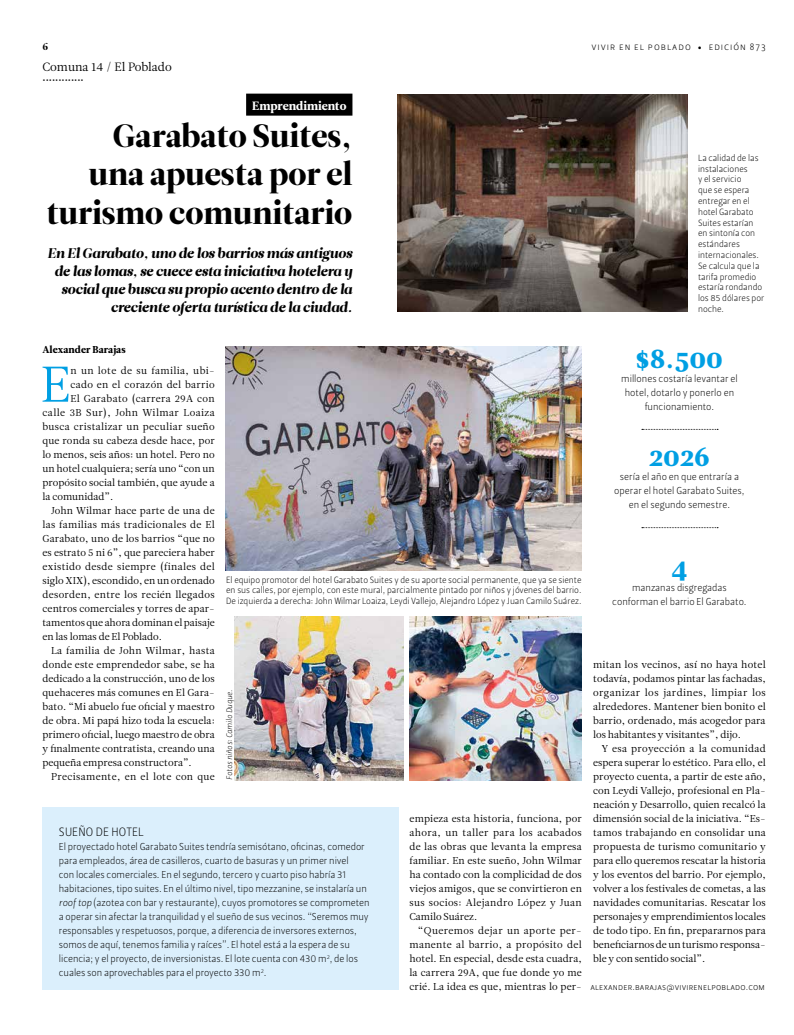
<style>
.page{position:relative;width:794px;height:1035px;background:#fff}
.page>*{position:absolute;margin:0;border:0;box-sizing:border-box;transform-origin:0 0}
.t1{font:50px "Leitura News Roman 1";color:#009fe3}
.t2{font:32.2px/38.6px "Leitura Display";color:#000;text-align:right}
.t3{font:28px "Leitura News Roman 4";color:#009fe3}
.t4{font:italic 14px/18px "Leitura Display";color:#000;text-align:right}
.t5{font:12px "Leitura News Roman 1";color:#000}
.t6{font:12px "Leitura News Roman 4";color:#fff}
.t7{font:12px "Leitura Sans Grot 1";letter-spacing:.015em;color:#000}
.t8{font:10px/14px "Leitura News Roman 1";letter-spacing:.01em;color:#000;text-align:justify}
.t9{font:10px/14px "Leitura Sans Grot 1";letter-spacing:-.005em;color:#000;text-align:center}
.t10{font:10px "Leitura News Roman 1";letter-spacing:.03em;color:#000}
.t11{font:10px "Leitura News Roman 1";letter-spacing:.035em;color:#000}
.t12{font:10px "Leitura News Roman 1";letter-spacing:.04em;color:#000}
.t13{font:10px "Leitura Sans Grot 1";letter-spacing:.1em;color:#000}
.t14{font:10px "Leitura News Roman 4";letter-spacing:.01em;color:#000}
.t15{font:10px "Leitura Display";color:#000}
.t16{font:9px/10.8px "Leitura Sans Grot 1";color:#000;text-align:justify}
.t17{font:9px "Leitura Sans Grot 1";letter-spacing:.02em;color:#000}
.t18{font:8px "Leitura Sans Italic 1";color:#000}
.t19{font:8px "Leitura Display";color:#000}
.s1{font-family:"Minion Pro"}
.s2{font-family:"Leitura Sans Italic 1"}
</style>
<div class="page">
<img style="left:398px;top:94px;width:289px;height:218px">
<div style="left:43px;top:807px;width:356px;height:183px;background:#dbeffc"></div>
<div style="left:246px;top:94px;width:106px;height:22px;background:#000"></div>
<img style="left:410px;top:616px;width:172px;height:164px">
<img style="left:235px;top:616px;width:169px;height:164px">
<img style="left:226px;top:346px;width:356px;height:224px">
<svg style="left:642px;top:429px;width:76px;height:1px"></svg>
<svg style="left:642px;top:527px;width:76px;height:1px"></svg>
<p class="t15" style="left:43px;top:41px;width:7px">6</p>
<p class="t5" style="left:43px;top:60px;width:131px">Comuna 14 / El Poblado</p>
<p class="t19" style="left:43px;top:75px;width:43px">•••••••••••••</p>
<p class="t6" style="left:252px;top:98px;width:96px">Emprendimiento</p>
<h2 class="t2" style="left:47px;top:117px;width:307px">Garabato Suites,<br>una apuesta por el turismo comunitario</h2>
<h3 class="t4" style="left:47px;top:244px;width:306px">En El Garabato, uno de los barrios más antiguos de las lomas, se cuece esta iniciativa hotelera y social que busca su propio acento dentro de la creciente oferta turística de la ciudad.</h3>
<p class="t13" style="left:591px;top:41px;width:176px">vivir en el poblado <span class="s1">•</span> edición 873</p>
<p class="t16" style="left:698px;top:152px;width:68px;text-align:left">La calidad de las instalaciones<br>y el servicio<br>que se espera entregar en el hotel Garabato<br>Suites estarían en sintonía con estándares internacionales.<br>Se calcula que la tarifa promedio estaría rondando los 85 dólares por noche.</p>
<p class="t14" style="left:43px;top:344px;width:85px">Alexander Barajas</p>
<h1 class="t1" style="left:41px;top:355px;width:31px">E</h1>
<p class="t11" style="left:71px;top:364px;width:146px">n un lote de su familia, ubi-</p>
<p class="t10" style="left:71px;top:378px;width:146px">cado en el corazón del barrio</p>
<p class="t10" style="left:71px;top:392px;width:146px">El Garabato (carrera 29A con</p>
<p class="t12" style="left:43px;top:406px;width:174px">calle 3B Sur), John Wilmar Loaiza</p>
<p class="t10" style="left:43px;top:420px;width:174px">busca cristalizar un peculiar sueño</p>
<p class="t8" style="left:43px;top:433px;width:174px">que ronda su cabeza desde hace, por</p>
<p class="t8" style="left:43px;top:447px;width:174px">lo menos, seis años: un hotel. Pero no</p>
<p class="t8" style="left:43px;top:461px;width:174px">un hotel cualquiera; sería uno “con un</p>
<p class="t8" style="left:43px;top:475px;width:174px">propósito social también, que ayude a</p>
<p class="t8" style="left:43px;top:489px;width:72px">la comunidad”.</p>
<p class="t8" style="left:51px;top:503px;width:165px">John Wilmar hace parte de una de</p>
<p class="t10" style="left:43px;top:518px;width:174px">las familias más tradicionales de El</p>
<p class="t8" style="left:43px;top:531px;width:174px">Garabato, uno de los barrios “que no</p>
<p class="t8" style="left:43px;top:545px;width:174px">es estrato 5 ni 6”, que pareciera haber</p>
<p class="t11" style="left:43px;top:560px;width:174px">existido desde siempre (finales del</p>
<p class="t8" style="left:43px;top:573px;width:174px">siglo XIX), escondido, en un ordenado</p>
<p class="t10" style="left:43px;top:588px;width:174px">desorden, entre los recién llegados</p>
<p class="t8" style="left:43px;top:601px;width:174px">centros comerciales y torres de apar-</p>
<p class="t8" style="left:43px;top:615px;width:174px">tamentos que ahora dominan el paisaje</p>
<p class="t8" style="left:43px;top:629px;width:121px">en las lomas de El Poblado.</p>
<p class="t10" style="left:51px;top:644px;width:165px">La familia de John Wilmar, hasta</p>
<p class="t8" style="left:43px;top:657px;width:174px">donde este emprendedor sabe, se ha</p>
<p class="t8" style="left:43px;top:671px;width:174px">dedicado a la construcción, uno de los</p>
<p class="t8" style="left:43px;top:685px;width:174px">quehaceres más comunes en El Gara-</p>
<p class="t8" style="left:43px;top:699px;width:174px">bato. “Mi abuelo fue oficial y maestro</p>
<p class="t8" style="left:43px;top:713px;width:174px">de obra. Mi papá hizo toda la escuela:</p>
<p class="t8" style="left:43px;top:727px;width:174px">primero oficial, luego maestro de obra</p>
<p class="t8" style="left:43px;top:741px;width:174px">y finalmente contratista, creando una</p>
<p class="t8" style="left:43px;top:755px;width:151px">pequeña empresa constructora”.</p>
<p class="t11" style="left:51px;top:770px;width:165px">Precisamente, en el lote con que</p>
<p class="t16" style="left:226px;top:574px;width:357px">El equipo promotor del hotel Garabato Suites y de su aporte social permanente, que ya se siente en sus calles, por ejemplo, con este mural, parcialmente pintado por niños y jóvenes del barrio.<br>De izquierda a derecha: John Wilmar Loaiza, Leydi Vallejo, Alejandro López y Juan Camilo Suárez.</p>
<p class="t18" style="left:225px;top:780px;width:92px;rotate:-90deg">Fotos niños: Camilo Duque.</p>
<p class="t7" style="left:59px;top:824px;width:86px">SUEÑO DE HOTEL</p>
<p class="t9" style="left:59px;top:839px;width:312px;text-align:left">El proyectado hotel Garabato Suites tendría semisótano, oficinas, comedor para empleados, área de casilleros, cuarto de basuras y un primer nivel<br>con locales comerciales. En el segundo, tercero y cuarto piso habría 31 habitaciones, tipo suites. En el último nivel, tipo mezzanine, se instalaría un <span class="s2">roof top</span> (azotea con bar y restaurante), cuyos promotores se comprometen a operar sin afectar la tranquilidad y el sueño de sus vecinos. “Seremos muy responsables y respetuosos, porque, a diferencia de inversores externos, somos de aquí, tenemos familia y raíces”. El hotel está a la espera de su licencia; y el proyecto, de inversionistas. El lote cuenta con 430 m<sup>2</sup>, de los cuales son aprovechables para el proyecto 330 m<sup>2</sup>.</p>
<p class="t8" style="left:409px;top:811px;width:174px">empieza esta historia, funciona, por ahora, un taller para los acabados de las obras que levanta la empresa familiar. En este sueño, John Wilmar ha contado con la complicidad de dos viejos amigos, que se convirtieron en sus socios: Alejandro López y Juan Camilo Suárez.</p>
<p class="t8" style="left:409px;top:923px;width:174px;text-indent:8px">“Queremos dejar un aporte per&shy;manente al barrio, a propósito del hotel. En especial, desde esta cuadra, la carrera 29A, que fue donde yo me crié. La idea es que, mientras lo per-</p>
<h3 class="t3" style="left:636px;top:341px;width:89px">$8.500</h3>
<p class="t9" style="left:621px;top:371px;width:118px">millones costaría levantar el hotel, dotarlo y ponerlo en funcionamiento.</p>
<h3 class="t3" style="left:649px;top:439px;width:63px">2026</h3>
<p class="t9" style="left:614px;top:469px;width:132px">sería el año en que entraría a operar el hotel Garabato Suites, en el segundo semestre.</p>
<h3 class="t3" style="left:671px;top:551px;width:17px">4</h3>
<p class="t9" style="left:612px;top:581px;width:136px">manzanas disgregadas conforman el barrio El Garabato.</p>
<p class="t8" style="left:593px;top:657px;width:174px">mitan los vecinos, así no haya hotel todavía, podamos pintar las fachadas, organizar los jardines, limpiar los alrededores. Mantener bien bonito el barrio, ordenado, más acogedor para los habitantes y visitantes”, dijo.</p>
<p class="t8" style="left:593px;top:741px;width:174px;text-indent:8px">Y esa proyección a la comunidad espera superar lo estético. Para ello, el proyecto cuenta, a partir de este año, con Leydi Vallejo, profesional en Pla&shy;neación y Desarrollo, quien recalcó la dimensión social de la iniciativa. “Es&shy;tamos trabajando en consolidar una propuesta de turismo comunitario y para ello queremos rescatar la historia y los eventos del barrio. Por ejemplo, volver a los festivales de cometas, a las navidades comunitarias. Rescatar los personajes y emprendimientos locales de todo tipo. En fin, prepararnos para beneficiarnos de un turismo responsa&shy;ble y con sentido social”.</p>
<p class="t17" style="left:590px;top:981px;width:176px">alexander.barajas@vivirenelpoblado.com</p>
</div>
